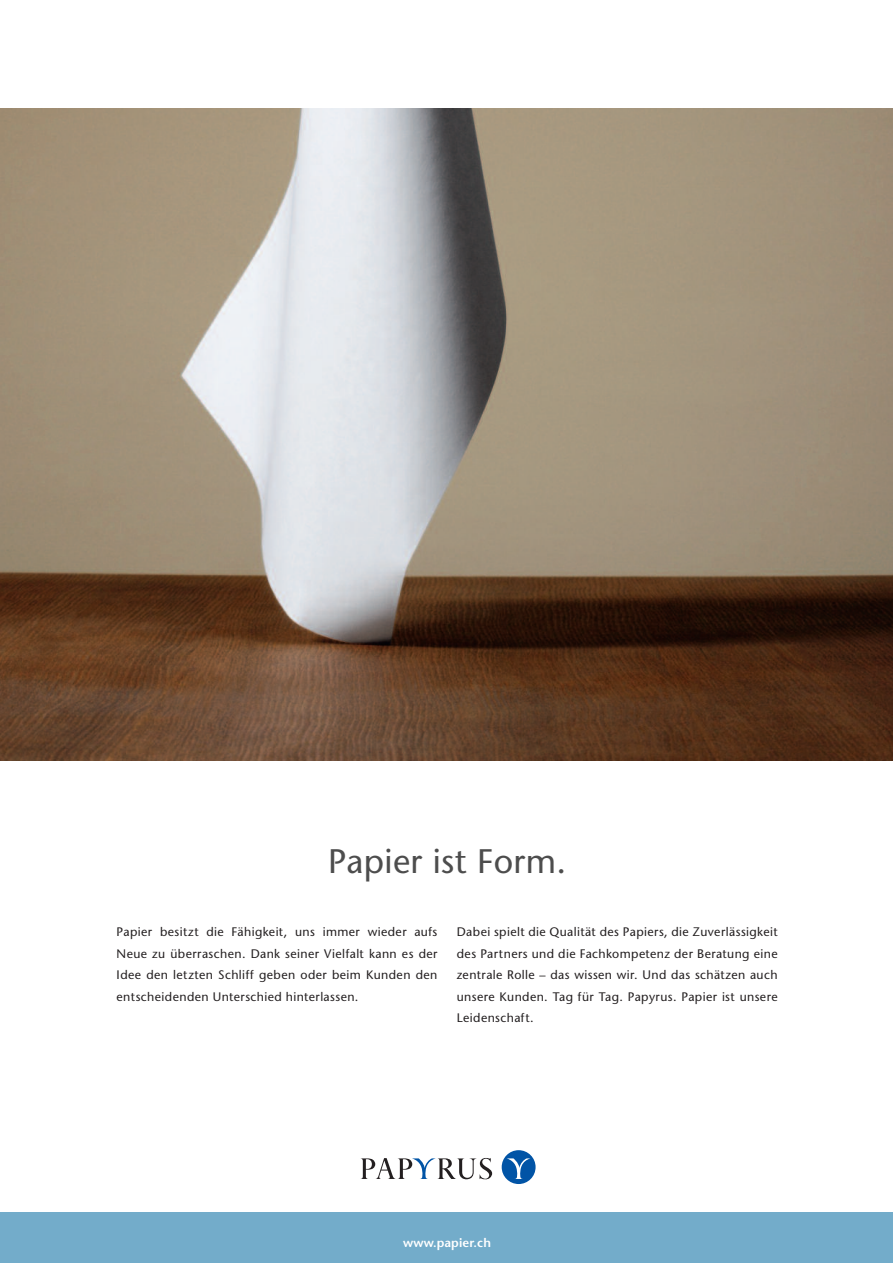
<style>
.page{position:relative;width:893px;height:1263px;background:#fff}
.page>*{position:absolute;margin:0;border:0;box-sizing:border-box;transform-origin:0 0}
.t1{font:34.05px "Papyrus Sans Regular+IJAGEF";letter-spacing:.01em;color:#4d4d4d}
.t2{font:12.3px/21.6px "Papyrus Sans Regular+IJAGEF";letter-spacing:.03em;color:#231f20;text-align:justify}
.t3{font:12.3px "Papyrus Sans Semi Bold+VCITQV";letter-spacing:.01em;color:#fff}
</style>
<div class="page">
<img style="left:0;top:108px;width:893px;height:653px">
<div style="left:502px;top:1150px;width:34px;height:34px;background:#0154a6;border-radius:50%"></div>
<svg style="left:360px;top:1158px;width:132px;height:22px"></svg>
<svg style="left:507px;top:1158px;width:23px;height:21px"></svg>
<div style="left:0;top:1212px;width:893px;height:51px;background:#73acca"></div>
<h1 class="t1" style="left:328px;top:848px;width:240px">Papier ist Form.</h1>
<p class="t2" style="left:117px;top:922px;width:322px">Papier besitzt die Fähigkeit, uns immer wieder aufs Neue zu überraschen. Dank seiner Vielfalt kann es der Idee den letzten Schliff geben oder beim Kunden den entscheidenden Unterschied hinterlassen.</p>
<p class="t2" style="left:457px;top:922px;width:322px">Dabei spielt die Qualität des Papiers, die Zuverlässigkeit des Partners und die Fachkompetenz der Beratung eine zentrale Rolle – das wissen wir. Und das schätzen auch unsere Kunden. Tag für Tag. Papyrus. Papier ist unsere Leidenschaft.</p>
<p class="t3" style="left:403px;top:1238px;width:89px">www.papier.ch</p>
</div>
